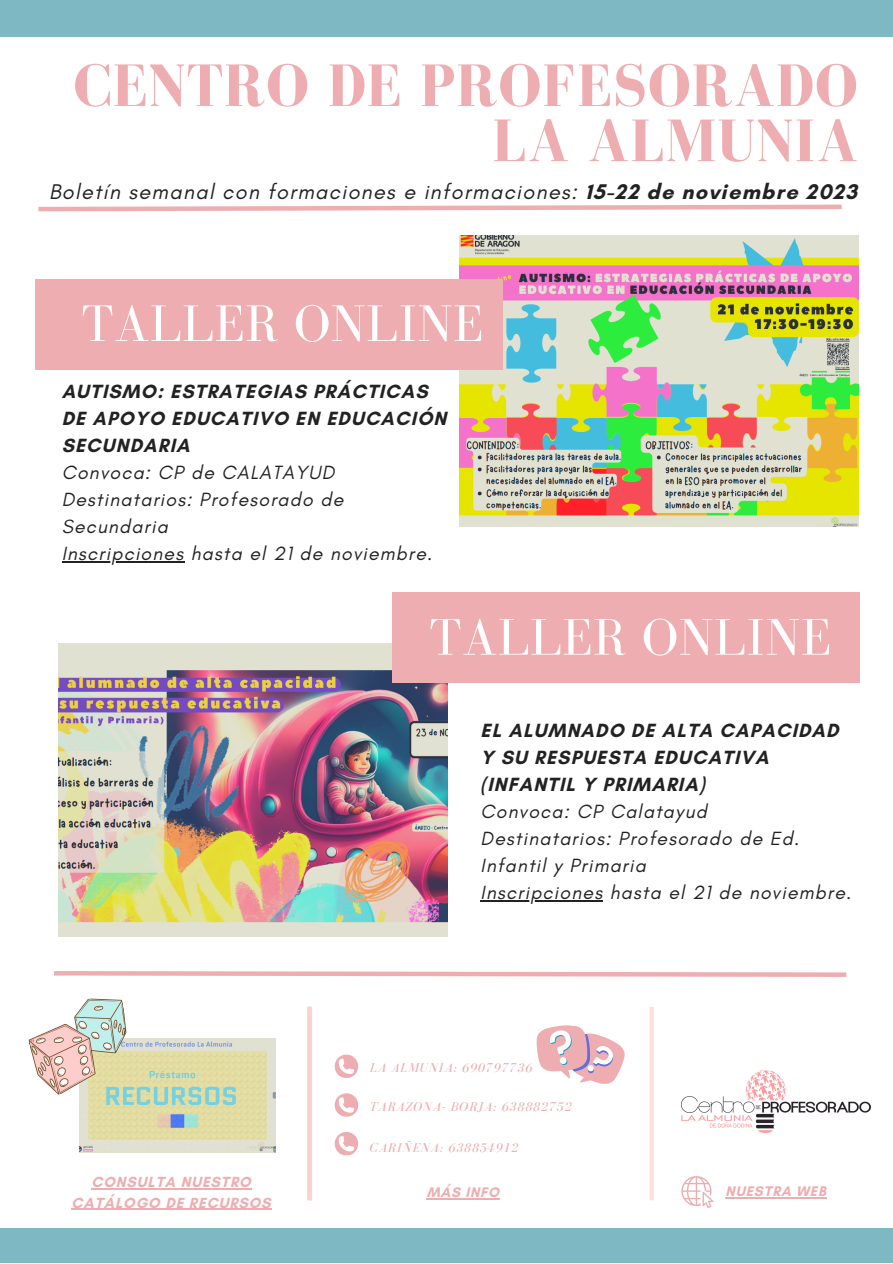
<style>
.page{position:relative;width:893px;height:1264px;background:#fff}
.page>*{position:absolute;margin:0;border:0;box-sizing:border-box;transform-origin:0 0}
.t1{font:700 61.5px/55.1px "Bodoni FLF";letter-spacing:.01em;color:#eeadb0;text-align:right}
.t2{font:52.95px "Bodoni FLF";letter-spacing:.01em;color:#fff}
.t3{font:italic 21.6px "Glacial Indifference";letter-spacing:.06em;color:#222}
.t4{font:italic 19.5px/27px "Glacial Indifference";letter-spacing:.06em;color:#222}
.t5{font:700 19.5px/27px "Glacial Indifference";letter-spacing:.06em;color:#222}
.t6{font:700 15px/20.2px "Glacial Indifference";letter-spacing:.06em;color:#eeadb0;text-align:center}
.t7{font:700 14.25px "Glacial Indifference";letter-spacing:.06em;color:#eeadb0}
.t8{font:italic 13.2px "Bodoni FLF";letter-spacing:.06em;color:#eeadb0}
.s1{font-weight:700;font-style:normal}
</style>
<div class="page">
<div style="left:0;top:1227px;width:892px;height:35px;background:#7eb9c3"></div>
<div style="left:0;top:0;width:892px;height:36px;background:#7eb9c3"></div>
<img style="left:459px;top:236px;width:398px;height:290px">
<div style="left:35px;top:279px;width:467px;height:90px;background:#eeadb0"></div>
<hr style="left:62px;top:561px;width:122px;height:1px;background:#222">
<img style="left:58px;top:643px;width:389px;height:293px">
<div style="left:392px;top:593px;width:467px;height:89px;background:#eeadb0"></div>
<hr style="left:480px;top:900px;width:123px;height:1px;background:#222">
<img style="left:79px;top:1038px;width:197px;height:114px">
<svg style="left:54px;top:971px;width:793px;height:6px"></svg>
<hr style="left:91px;top:1188px;width:160px;height:1px;background:#eeadb0">
<hr style="left:72px;top:1208px;width:199px;height:1px;background:#eeadb0">
<svg style="left:334px;top:1054px;width:24px;height:24px"></svg>
<svg style="left:334px;top:1093px;width:24px;height:24px"></svg>
<svg style="left:334px;top:1132px;width:24px;height:24px"></svg>
<svg style="left:536px;top:1025px;width:89px;height:59px"></svg>
<hr style="left:426px;top:1198px;width:74px;height:1px;background:#eeadb0">
<svg style="left:681px;top:1176px;width:32px;height:32px"></svg>
<img style="left:681px;top:1070px;width:189px;height:62px">
<hr style="left:725px;top:1197px;width:101px;height:1px;background:#eeadb0">
<div style="left:307px;top:1006px;width:5px;height:194px;background:#fdcdcb"></div>
<svg style="left:649px;top:1007px;width:4px;height:193px"></svg>
<svg style="left:28px;top:998px;width:110px;height:100px"></svg>
<svg style="left:38px;top:204px;width:804px;height:8px"></svg>
<p class="t1" style="left:74px;top:58px;width:785px">CENTRO DE PROFESORADO<br>LA ALMUNIA</p>
<p class="t3" style="left:49px;top:178px;width:809px">Boletín semanal con formaciones e informaciones: <span class="s1">15-22 de noviembre 2023</span></p>
<p class="t2" style="left:81px;top:295px;width:404px">TALLER ONLINE</p>
<p class="t5" style="left:62px;top:377px;width:386px">AUTISMO: ESTRATEGIAS PRÁCTICAS<br>DE APOYO EDUCATIVO EN EDUCACIÓN<br>SECUNDARIA</p>
<p class="t4" style="left:62px;top:458px;width:274px">Convoca: CP de CALATAYUD</p>
<p class="t4" style="left:62px;top:485px;width:283px">Destinatarios: Profesorado de<br>Secundaria</p>
<p class="t4" style="left:62px;top:539px;width:372px">Inscripciones hasta el 21 de noviembre.</p>
<p class="t2" style="left:429px;top:608px;width:404px">TALLER ONLINE</p>
<p class="t6" style="left:72px;top:1171px;width:200px">CONSULTA NUESTRO<br>CATÁLOGO DE RECURSOS</p>
<p class="t5" style="left:480px;top:716px;width:359px">EL ALUMNADO DE ALTA CAPACIDAD<br>Y SU RESPUESTA EDUCATIVA (INFANTIL Y PRIMARIA)</p>
<p class="t4" style="left:480px;top:797px;width:228px">Convoca: CP Calatayud</p>
<p class="t4" style="left:480px;top:824px;width:320px">Destinatarios: Profesorado de Ed.<br>Infantil y Primaria</p>
<p class="t4" style="left:480px;top:878px;width:372px">Inscripciones hasta el 21 de noviembre.</p>
<p class="t8" style="left:369px;top:1060px;width:164px">LA ALMUNIA: 690797736</p>
<p class="t8" style="left:369px;top:1099px;width:203px">TARAZONA- BORJA: 638882752</p>
<p class="t8" style="left:369px;top:1140px;width:150px">CARIÑENA: 638854912</p>
<p class="t7" style="left:426px;top:1183px;width:74px">MÁS INFO</p>
<p class="t7" style="left:725px;top:1182px;width:102px">NUESTRA WEB</p>
</div>
